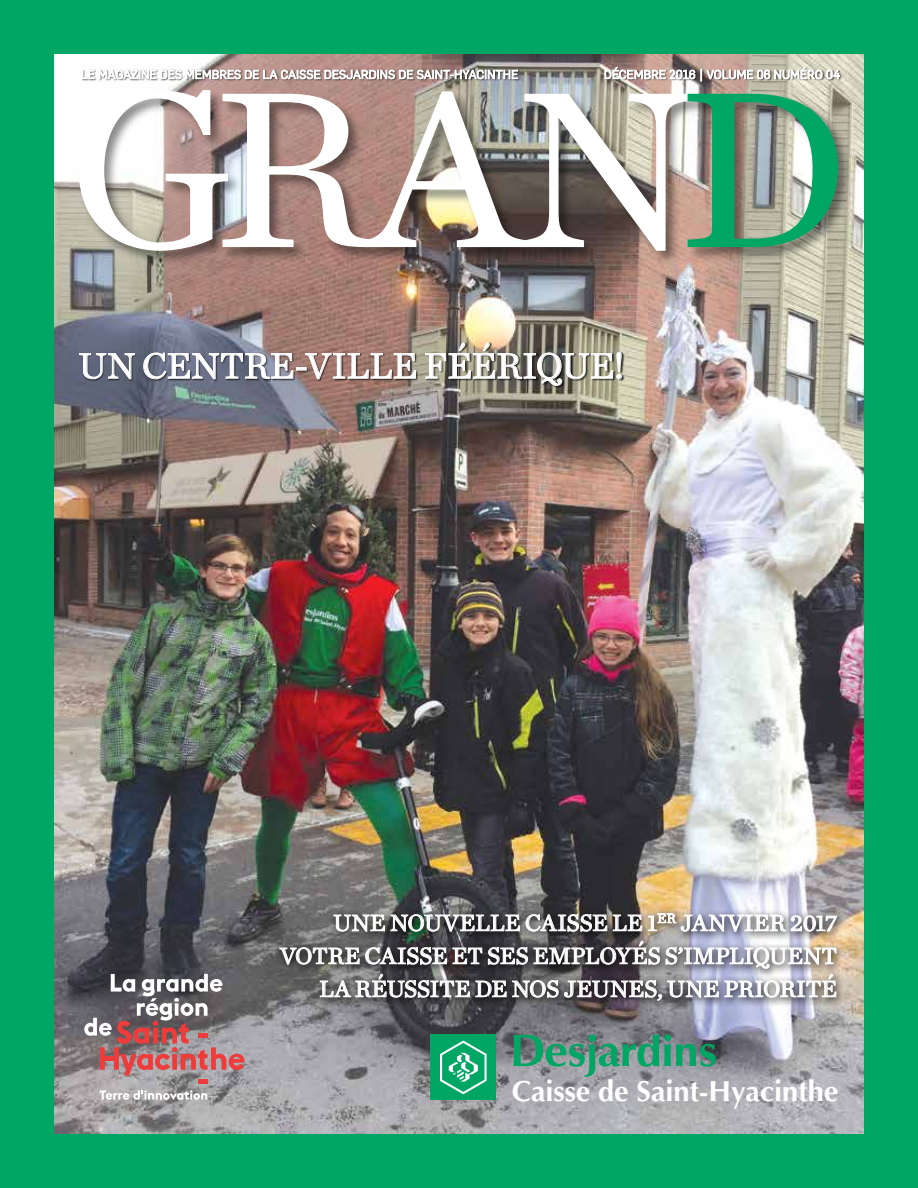
<style>
.page{position:relative;width:918px;height:1188px;background:#00a664}
.page>*{position:absolute;margin:0;border:0;box-sizing:border-box;transform-origin:0 0}
.t1{font:37.5px "Chronicle Text G1";color:#fff}
.t2{font:700 29.1px "Optima";letter-spacing:-.005em;color:#fff}
.t3{font:24px/33px "Chronicle Text G1";color:#fff;text-align:right}
</style>
<div class="page">
<img style="left:54px;top:54px;width:810px;height:1080px">
<div style="left:78px;top:89px;width:775px;height:177px;background:#000;opacity:.45"></div>
<img style="left:79px;top:90px;width:759px;height:161px">
<div style="left:82px;top:67px;width:761px;height:17px;background:#000;opacity:.75"></div>
<svg style="left:81px;top:67px;width:437px;height:13px;background:#c6bbb9"></svg>
<svg style="left:605px;top:67px;width:90px;height:12px"></svg>
<svg style="left:701px;top:67px;width:139px;height:14px;background:#c9c1b8"></svg>
<div style="left:79px;top:342px;width:546px;height:46px;background:#000;opacity:.75"></div>
<svg style="left:79px;top:353px;width:56px;height:27px;background:#737784"></svg>
<svg style="left:143px;top:352px;width:151px;height:28px;background:#7d7f8c"></svg>
<div style="left:296px;top:367px;width:11px;height:4px;border:1px solid #fff"></div>
<svg style="left:305px;top:353px;width:111px;height:27px;background:#99807a"></svg>
<svg style="left:425px;top:342px;width:197px;height:44px;background:#8d897d"></svg>
<div style="left:274px;top:907px;width:573px;height:103px;background:#000;opacity:.75"></div>
<svg style="left:333px;top:913px;width:504px;height:19px;background:#8f8e8f"></svg>
<svg style="left:279px;top:940px;width:558px;height:61px;background:#7e7d81"></svg>
<div style="left:431px;top:1035px;width:65px;height:65px;background:#00a664"></div>
<svg style="left:440px;top:1041px;width:47px;height:53px"></svg>
<svg style="left:513px;top:1034px;width:203px;height:43px"></svg>
<div style="left:198px;top:1079px;width:10px;height:5px;background:#ef3b39"></div>
<svg style="left:84px;top:974px;width:161px;height:102px;background:#927779"></svg>
<svg style="left:99px;top:1090px;width:108px;height:10px"></svg>
<h1 class="t1" style="left:79px;top:342px;width:547px">UN CENTRE-VILLE FÉÉRIQUE!</h1>
<p class="t3" style="left:280px;top:906px;width:559px">UNE NOUVELLE CAISSE LE 1<sup>ER</sup> JANVIER 2017<br>VOTRE CAISSE ET SES EMPLOYÉS S’IMPLIQUENT<br>LA RÉUSSITE DE NOS JEUNES, UNE PRIORITÉ</p>
<p class="t2" style="left:512px;top:1074px;width:328px">Caisse de Saint-Hyacinthe</p>
</div>
